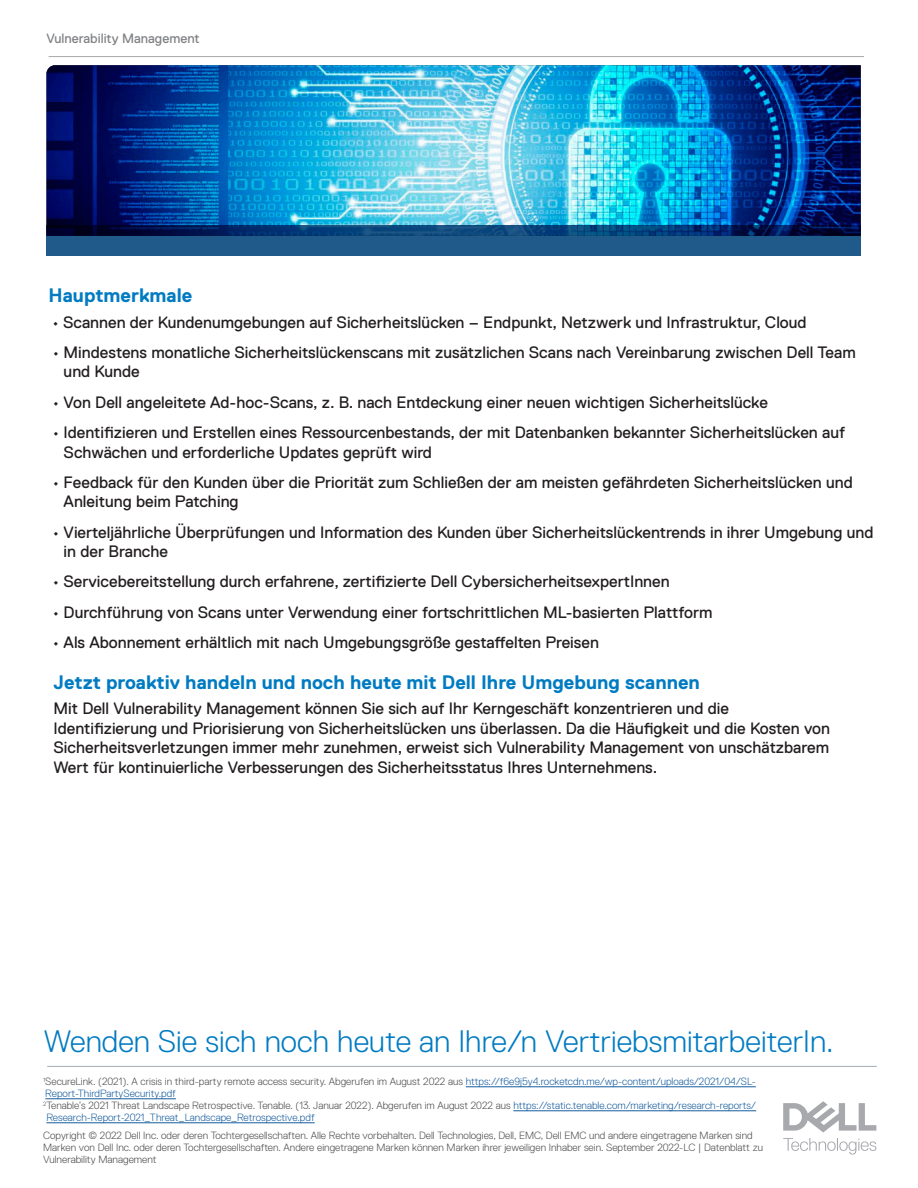
<style>
.page{position:relative;width:918px;height:1188px;background:#fff}
.page>*{position:absolute;margin:0;border:0;box-sizing:border-box;transform-origin:0 0}
.Body_Copy{font:300 31.05px "Dell Replica";color:#007bc2}
.Body_Copy-2{font:700 19.5px "Dell Replica";color:#007bc2}
.Body_Copy-3{font:16.5px/19.5px "Dell Replica";color:#231f20}
.Body_Copy-4{font:13.5px "Dell Replica";color:#808285}
.t1{font:300 10.5px/12px "Dell Replica";color:#175d9e}
.t2{font:300 10.5px/12px "Dell Replica";color:#4b4c4d}
.s1{color:#4b4c4d}
</style>
<div class="page">
<hr style="left:47px;top:1066px;width:830px;height:1px;background:#a3adb5">
<hr style="left:466px;top:1087px;width:290px;height:1px;background:#175d9e">
<hr style="left:45px;top:1099px;width:131px;height:1px;background:#175d9e">
<hr style="left:513px;top:1111px;width:243px;height:1px;background:#175d9e">
<hr style="left:46px;top:1123px;width:269px;height:1px;background:#175d9e">
<svg style="left:783px;top:1101px;width:93px;height:54px"></svg>
<hr style="left:49px;top:56px;width:815px;height:1px;background:#a8a9ad">
<img style="left:46px;top:65px;width:815px;height:160px">
<svg style="left:46px;top:225px;width:815px;height:30px;background:#15497c"></svg>
<p class="Body_Copy-4" style="left:46px;top:31px;width:155px">Vulnerability Management</p>
<p class="Body_Copy-2" style="left:49px;top:284px;width:145px">Hauptmerkmale</p>
<p class="Body_Copy-3" style="left:52px;top:312px;width:756px">• Scannen der Kundenumgebungen auf Sicherheitslücken – Endpunkt, Netzwerk und Infrastruktur, Cloud</p>
<p class="Body_Copy-3" style="left:64px;top:343px;width:794px;text-indent:-11px">• Mindestens monatliche Sicherheitslückenscans mit zusätzlichen Scans nach Vereinbarung zwischen Dell Team und Kunde</p>
<p class="Body_Copy-3" style="left:53px;top:392px;width:717px">• Von Dell angeleitete Ad-hoc-Scans, z. B. nach Entdeckung einer neuen wichtigen Sicherheitslücke</p>
<p class="Body_Copy-3" style="left:64px;top:423px;width:783px;text-indent:-11px">• Identifizieren und Erstellen eines Ressourcenbestands, der mit Datenbanken bekannter Sicherheitslücken auf<br>Schwächen und erforderliche Updates geprüft wird</p>
<p class="Body_Copy-3" style="left:64px;top:473px;width:791px;text-indent:-11px">• Feedback für den Kunden über die Priorität zum Schließen der am meisten gefährdeten Sicherheitslücken und<br>Anleitung beim Patching</p>
<p class="Body_Copy-3" style="left:64px;top:522px;width:811px;text-indent:-11px">• Vierteljährliche Überprüfungen und Information des Kunden über Sicherheitslückentrends in ihrer Umgebung und in der Branche</p>
<p class="Body_Copy-3" style="left:53px;top:572px;width:618px">• Servicebereitstellung durch erfahrene, zertifizierte Dell CybersicherheitsexpertInnen</p>
<p class="Body_Copy-3" style="left:53px;top:602px;width:661px">• Durchführung von Scans unter Verwendung einer fortschrittlichen ML-basierten Plattform</p>
<p class="Body_Copy-3" style="left:53px;top:633px;width:548px">• Als Abonnement erhältlich mit nach Umgebungsgröße gestaffelten Preisen</p>
<p class="Body_Copy-2" style="left:53px;top:672px;width:648px">Jetzt proaktiv handeln und noch heute mit Dell Ihre Umgebung scannen</p>
<p class="Body_Copy-3" style="left:53px;top:699px;width:778px">Mit Dell Vulnerability Management können Sie sich auf Ihr Kerngeschäft konzentrieren und die Identifizierung und Priorisierung von Sicherheitslücken uns überlassen. Da die Häufigkeit und die Kosten von Sicherheitsverletzungen immer mehr zunehmen, erweist sich Vulnerability Management von unschätzbarem Wert für kontinuierliche Verbesserungen des Sicherheitsstatus Ihres Unternehmens.</p>
<p class="Body_Copy" style="left:43px;top:1024px;width:792px">Wenden Sie sich noch heute an Ihre/n VertriebsmitarbeiterIn.</p>
<p class="t1" style="left:43px;top:1076px;width:714px"><sup>1</sup><span class="s1">SecureLink. (2021). A crisis in third-party remote access security. Abgerufen im August 2022 aus</span> https://f6e9j5y4.rocketcdn.me/wp-content/uploads/2021/04/SL-<br>Report-ThirdPartySecurity.pdf</p>
<p class="t1" style="left:46px;top:1100px;width:711px;text-indent:-3px"><sup>2</sup><span class="s1">Tenable’s 2021 Threat Landscape Retrospective. Tenable. (13. Januar 2022). Abgerufen im August 2022 aus</span> https://static.tenable.com/marketing/research-reports/<br>Research-Report-2021_Threat_Landscape_Retrospective.pdf</p>
<p class="t2" style="left:43px;top:1129px;width:722px">Copyright © 2022 Dell Inc. oder deren Tochtergesellschaften. Alle Rechte vorbehalten. Dell Technologies, Dell, EMC, Dell EMC und andere eingetragene Marken sind<br>Marken von Dell Inc. oder deren Tochtergesellschaften. Andere eingetragene Marken können Marken ihrer jeweiligen Inhaber sein. September 2022-LC | Datenblatt zu<br>Vulnerability Management</p>
</div>
